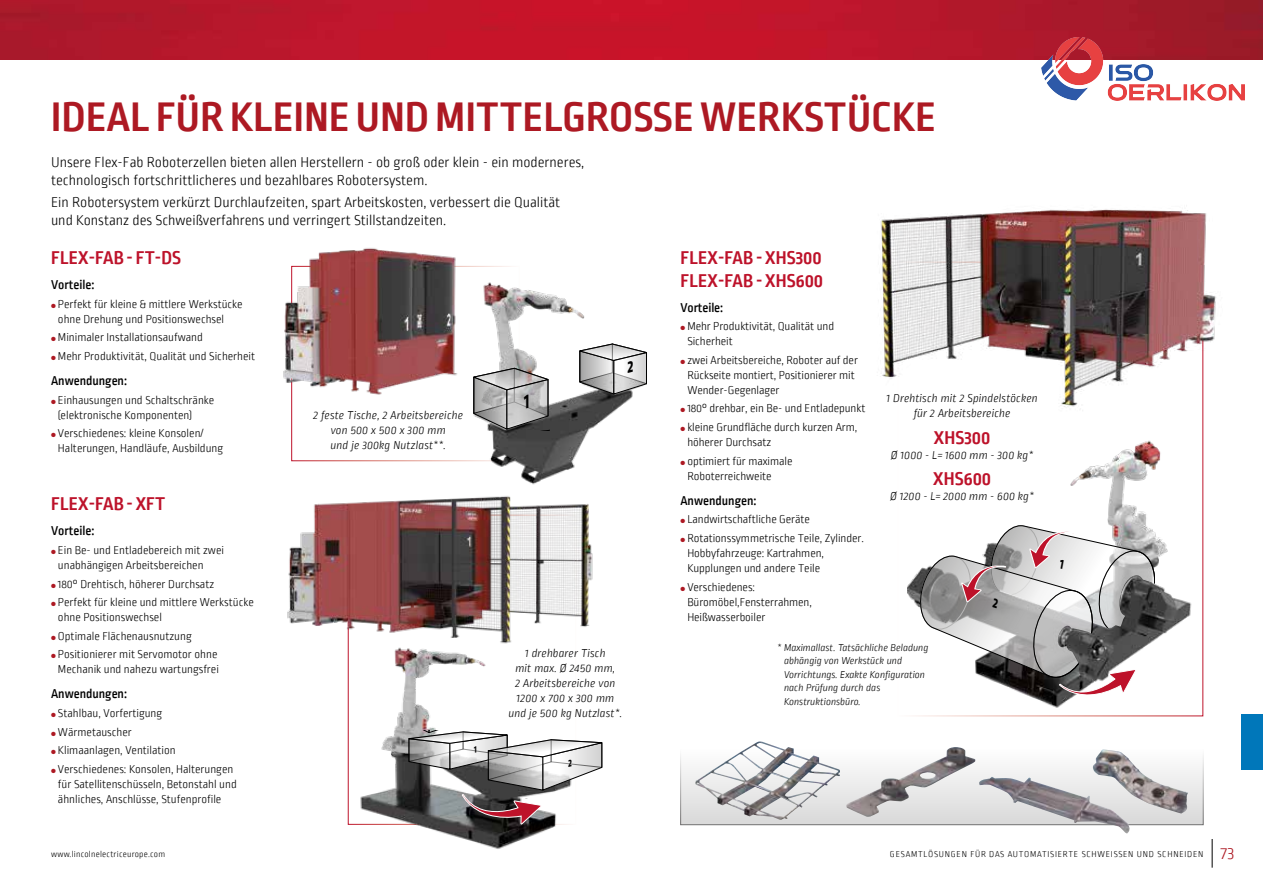
<style>
.page{position:relative;width:1263px;height:893px;background:#fff}
.page>*{position:absolute;margin:0;border:0;box-sizing:border-box;transform-origin:0 0}
.t1{font:700 43.5px "Ropa Sans PTT";letter-spacing:.01em;color:#ad1923}
.t2{font:700 19.5px/22.5px "Ropa Sans PTT";letter-spacing:.01em;color:#bd122a}
.t3{font:300 15px/18px "Ropa Sans PTT";color:#000}
.t4{font:500 13.5px "Ropa Sans PTT";color:#000}
.t5{font:300 12px/15px "Ropa Sans PTT";color:#000}
.t6{font:italic 300 12px/15px "Ropa Sans PTT";letter-spacing:.01em;color:#000;text-align:center}
.t7{font:italic 300 10.5px/13.5px "Ropa Sans PTT";color:#000}
.t8{font:300 9px "Ropa Sans PTT";letter-spacing:.085em;color:#000}
.t9{font:300 9px "Ropa Sans PTT";letter-spacing:.025em;color:#000}
.s1{color:#ad1923}
.s2{font-size:18px;color:#ad1923}
</style>
<div class="page">
<svg style="left:0;top:0;width:1263px;height:60px;background:#b8162a"></svg>
<div style="left:1242px;top:714px;width:21px;height:55px;background:#0077ba"></div>
<img style="left:283px;top:248px;width:177px;height:162px">
<img style="left:287px;top:496px;width:306px;height:154px">
<img style="left:355px;top:643px;width:223px;height:182px">
<img style="left:467px;top:282px;width:166px;height:203px">
<div style="left:680px;top:748px;width:524px;height:77px;background:linear-gradient(to bottom,#fefefe,#d8d8d8);border:1px solid #706f6f"></div>
<img style="left:1093px;top:749px;width:95px;height:64px">
<img style="left:979px;top:777px;width:151px;height:56px">
<img style="left:695px;top:741px;width:146px;height:79px">
<img style="left:846px;top:747px;width:129px;height:70px">
<img style="left:880px;top:209px;width:336px;height:208px">
<img style="left:908px;top:440px;width:284px;height:268px">
<svg style="left:1212px;top:839px;width:1px;height:29px"></svg>
<img style="left:1041px;top:37px;width:203px;height:64px">
<svg style="left:520px;top:678px;width:3px;height:9px"></svg>
<svg style="left:407px;top:731px;width:195px;height:118px"></svg>
<svg style="left:579px;top:344px;width:68px;height:50px"></svg>
<svg style="left:467px;top:368px;width:83px;height:62px"></svg>
<svg style="left:920px;top:521px;width:235px;height:175px"></svg>
<h1 class="t1" style="left:51px;top:92px;width:886px">IDEAL FÜR KLEINE UNDMITTELGROSSE WERKSTÜCKE</h1>
<p class="t3" style="left:51px;top:154px;width:535px">Unsere Flex-Fab Roboterzellen bieten allen Herstellern - ob groß oder klein - ein moderneres, technologisch fortschrittlicheres und bezahlbares Robotersystem.</p>
<p class="t3" style="left:51px;top:194px;width:511px">Ein Robotersystem verkürzt Durchlaufzeiten, spart Arbeitskosten, verbessert die Qualität und Konstanz des Schweißverfahrens und verringert Stillstandzeiten.</p>
<h2 class="t2" style="left:51px;top:248px;width:131px">FLEX-FAB - FT-DS</h2>
<p class="t4" style="left:51px;top:277px;width:45px">Vorteile:</p>
<p class="t5" style="left:58px;top:297px;width:186px;text-indent:-7px"><span class="s1">●</span> Perfekt für kleine &amp; mittlere Werkstücke ohne Drehung und Positionswechsel</p>
<p class="t5" style="left:51px;top:331px;width:153px"><span class="s1">●</span> Minimaler Installationsaufwand</p>
<p class="t5" style="left:51px;top:349px;width:206px"><span class="s1">●</span> Mehr Produktivität, Qualität und Sicherheit</p>
<p class="t4" style="left:51px;top:373px;width:77px">Anwendungen:</p>
<p class="t5" style="left:58px;top:393px;width:158px;text-indent:-7px"><span class="s1">●</span> Einhausungen und Schaltschränke (elektronische Komponenten)</p>
<p class="t5" style="left:58px;top:427px;width:167px;text-indent:-7px"><span class="s1">●</span> Verschiedenes: kleine Konsolen/<br>Halterungen, Handläufe, Ausbildung</p>
<h2 class="t2" style="left:51px;top:494px;width:116px">FLEX-FAB - XFT</h2>
<p class="t4" style="left:51px;top:523px;width:45px">Vorteile:</p>
<p class="t5" style="left:58px;top:543px;width:168px;text-indent:-7px"><span class="s1">●</span> Ein Be- und Entladebereich mit zwei unabhängigen Arbeitsbereichen</p>
<p class="t5" style="left:51px;top:577px;width:165px"><span class="s1">●</span> 180° Drehtisch, höherer Durchsatz</p>
<p class="t5" style="left:58px;top:596px;width:197px;text-indent:-7px"><span class="s1">●</span> Perfekt für kleine und mittlere Werkstücke ohne Positionswechsel</p>
<p class="t5" style="left:51px;top:629px;width:142px"><span class="s1">●</span> Optimale Flächenausnutzung</p>
<p class="t5" style="left:51px;top:648px;width:169px;text-align:center"><span class="s1">●</span> Positionierer mit Servomotor ohne<br>Mechanik und nahezu wartungsfrei</p>
<p class="t4" style="left:51px;top:687px;width:77px">Anwendungen:</p>
<p class="t5" style="left:51px;top:706px;width:113px"><span class="s1">●</span> Stahlbau, Vorfertigung</p>
<p class="t5" style="left:51px;top:725px;width:82px"><span class="s1">●</span> Wärmetauscher</p>
<p class="t5" style="left:51px;top:744px;width:126px"><span class="s1">●</span> Klimaanlagen, Ventilation</p>
<p class="t5" style="left:58px;top:762px;width:180px;text-indent:-7px"><span class="s1">●</span> Verschiedenes: Konsolen, Halterungen für Satellitenschüsseln, Betonstahl und ähnliches, Anschlüsse, Stufenprofile</p>
<p class="t6" style="left:313px;top:408px;width:151px">2 feste Tische, 2 Arbeitsbereiche von 500 x 500 x 300 mm<br>und je 300kg Nutzlast**.</p>
<p class="t6" style="left:508px;top:647px;width:115px">1 drehbarer Tisch<br>mit max. Ø 2450 mm,<br>2 Arbeitsbereiche von<br>1200 x 700 x 300 mm und je 500 kg Nutzlast*.</p>
<h2 class="t2" style="left:680px;top:248px;width:144px">FLEX-FAB - XHS300<br>FLEX-FAB - XHS600</h2>
<p class="t4" style="left:680px;top:300px;width:44px">Vorteile:</p>
<p class="t5" style="left:687px;top:320px;width:148px;text-indent:-7px"><span class="s1">●</span> Mehr Produktivität, Qualität und<br>Sicherheit</p>
<p class="t5" style="left:687px;top:353px;width:172px;text-indent:-7px"><span class="s1">●</span> zwei Arbeitsbereiche, Roboter auf der<br>Rückseite montiert, Positionierer mit<br>Wender-Gegenlager</p>
<p class="t5" style="left:680px;top:402px;width:187px"><span class="s1">●</span> 180° drehbar, ein Be- und Entladepunkt</p>
<p class="t5" style="left:687px;top:420px;width:171px;text-indent:-7px"><span class="s1">●</span> kleine Grundfläche durch kurzen Arm, höherer Durchsatz</p>
<p class="t5" style="left:687px;top:454px;width:107px;text-indent:-7px"><span class="s1">●</span> optimiert für maximale<br>Roboterreichweite</p>
<p class="t4" style="left:680px;top:493px;width:77px">Anwendungen:</p>
<p class="t5" style="left:680px;top:513px;width:131px"><span class="s1">●</span> Landwirtschaftliche Geräte</p>
<p class="t5" style="left:687px;top:531px;width:177px;text-indent:-7px"><span class="s1">●</span> Rotationssymmetrische Teile, Zylinder.<br>Hobbyfahrzeuge: Kartrahmen,<br>Kupplungen und andere Teile</p>
<p class="t5" style="left:687px;top:580px;width:126px;text-indent:-7px"><span class="s1">●</span> Verschiedenes:<br>Büromöbel,Fensterrahmen,<br>Heißwasserboiler</p>
<p class="t6" style="left:886px;top:391px;width:153px">1 Drehtisch mit 2 Spindelstöcken für 2 Arbeitsbereiche</p>
<h2 class="t2" style="left:934px;top:427px;width:58px">XHS300</h2>
<p class="t6" style="left:891px;top:448px;width:144px">Ø 1000 - L= 1600 mm - 300 kg*</p>
<h2 class="t2" style="left:933px;top:469px;width:60px">XHS600</h2>
<p class="t6" style="left:890px;top:490px;width:146px">Ø 1200 - L= 2000 mm - 600 kg*</p>
<p class="t7" style="left:784px;top:641px;width:146px;text-indent:-7px">* Maximallast. Tatsächliche Beladung abhängig von Werkstück und<br>Vorrichtungs. Exakte Konfiguration nach Prüfung durch das<br>Konstruktionsbüro.</p>
<p class="t9" style="left:51px;top:850px;width:116px">www.lincolnelectriceurope.com</p>
<p class="t8" style="left:890px;top:850px;width:346px">GESAMTLÖSUNGEN FÜR DAS AUTOMATISIERTE SCHWEISSEN UND SCHNEIDEN <span class="s2">73</span></p>
</div>
